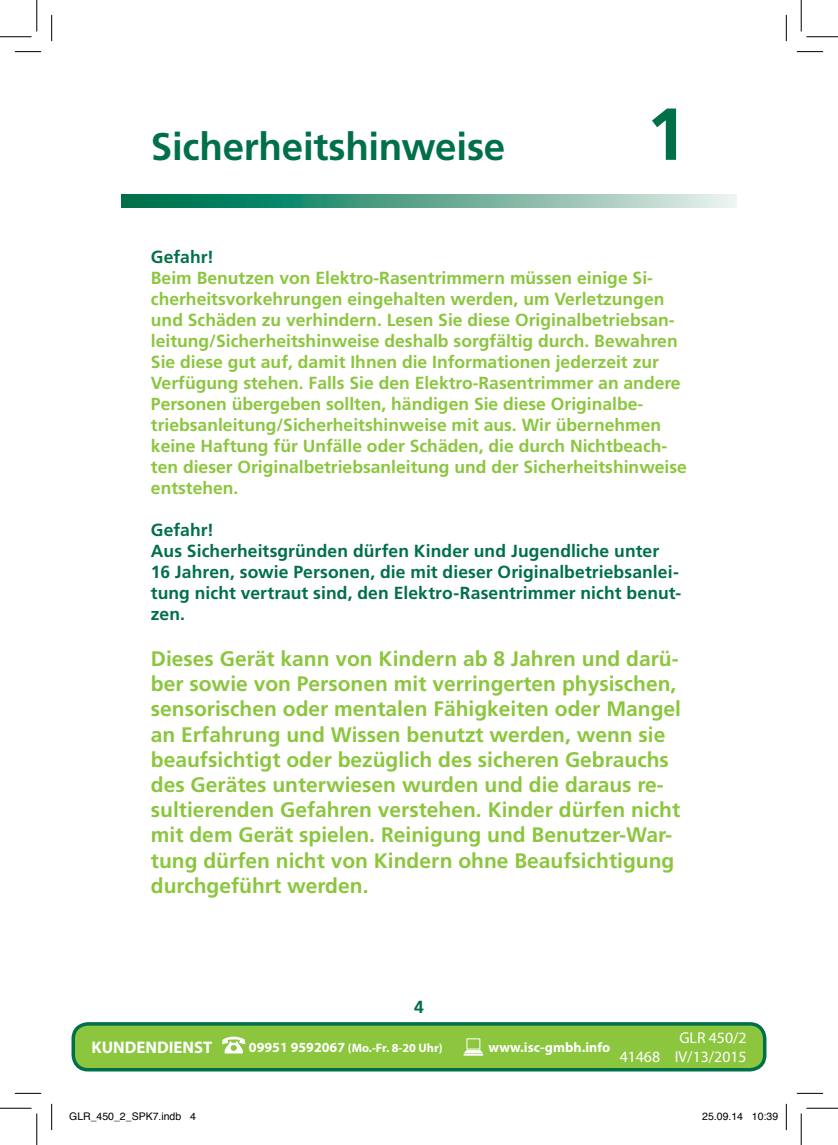
<style>
.page{position:relative;width:838px;height:1145px;background:#fff}
.page>*{position:absolute;margin:0;border:0;box-sizing:border-box;transform-origin:0 0}
.t1{font:700 73.5px "Frutiger";color:#007049}
.t2{font:700 38.5px "Frutiger";letter-spacing:-.005em;color:#007049}
.t3{font:700 21px/25.2px "Frutiger";color:#8bc63e}
.t4{font:700 17.5px/21px "Frutiger";color:#8bc63e}
.t5{font:700 17.5px/21px "Frutiger";letter-spacing:.005em;color:#007049}
.t6{font:700 16.8px "Myriad Pro";color:#fff}
.t7{font:15.75px/18.9px "Myriad Pro";color:#fff;text-align:right}
.t8{font:700 14px "Myriad Pro";color:#fff}
.t9{font:700 12.25px "Myriad Pro";color:#fff}
.t10{font:10.5px "Helvetica";color:#000}
.s1{font-size:14px}
</style>
<div class="page">
<svg style="left:121px;top:195px;width:615px;height:13px"></svg>
<div style="left:73px;top:1024px;width:691px;height:46px;background:#8bc63e;border-radius:15px"></div>
<div style="left:71px;top:1022px;width:695px;height:50px;border:4px solid #007049;border-radius:15px"></div>
<svg style="left:463px;top:1038px;width:20px;height:18px"></svg>
<svg style="left:222px;top:1037px;width:23px;height:16px"></svg>
<svg style="left:15px;top:51px;width:26px;height:1px"></svg>
<svg style="left:796px;top:51px;width:27px;height:1px"></svg>
<svg style="left:15px;top:1093px;width:26px;height:1px"></svg>
<svg style="left:796px;top:1093px;width:27px;height:1px"></svg>
<svg style="left:51px;top:15px;width:1px;height:26px"></svg>
<svg style="left:51px;top:1104px;width:1px;height:26px"></svg>
<svg style="left:786px;top:15px;width:1px;height:26px"></svg>
<svg style="left:786px;top:1104px;width:1px;height:26px"></svg>
<hr style="left:0;top:36px;width:32px;height:1px;background:#000">
<hr style="left:806px;top:36px;width:31px;height:1px;background:#000">
<hr style="left:0;top:1108px;width:32px;height:1px;background:#000">
<hr style="left:806px;top:1108px;width:31px;height:1px;background:#000">
<hr style="left:36px;top:0;width:1px;height:31px;background:#000">
<hr style="left:36px;top:1113px;width:1px;height:32px;background:#000">
<hr style="left:800px;top:0;width:1px;height:31px;background:#000">
<hr style="left:800px;top:1113px;width:1px;height:32px;background:#000">
<h2 class="t2" style="left:151px;top:124px;width:356px">Sicherheitshinweise</h2>
<h1 class="t1" style="left:646px;top:91px;width:42px">1</h1>
<p class="t5" style="left:151px;top:246px;width:65px">Gefahr!</p>
<p class="t4" style="left:151px;top:267px;width:537px">Beim Benutzen von Elektro-Rasentrimmern müssen einige Si&shy;cherheitsvorkehrungen eingehalten werden, um Verletzungen und Schäden zu verhindern. Lesen Sie diese Originalbetriebsan&shy;leitung/Sicherheitshinweise deshalb sorgfältig durch. Bewahren Sie diese gut auf, damit Ihnen die Informationen jederzeit zur Verfügung stehen. Falls Sie den Elektro-Rasentrimmer an andere Personen übergeben sollten, händigen Sie diese Originalbe&shy;triebsanleitung/Sicherheitshinweise mit aus. Wir übernehmen keine Haftung für Unfälle oder Schäden, die durch Nichtbeach&shy;ten dieser Originalbetriebsanleitung und der Sicherheitshinweise entstehen.</p>
<p class="t5" style="left:151px;top:519px;width:531px">Gefahr!<br>Aus Sicherheitsgründen dürfen Kinder und Jugendliche unter 16 Jahren, sowie Personen, die mit dieser Originalbetriebsanlei&shy;tung nicht vertraut sind, den Elektro-Rasentrimmer nicht benut&shy;zen.</p>
<p class="t3" style="left:151px;top:646px;width:531px">Dieses Gerät kann von Kindern ab 8 Jahren und darü&shy;ber sowie von Personen mit verringerten physischen, sensorischen oder mentalen Fähigkeiten oder Mangel an Erfahrung und Wissen benutzt werden, wenn sie beaufsichtigt oder bezüglich des sicheren Gebrauchs des Gerätes unterwiesen wurden und die daraus re&shy;sultierenden Gefahren verstehen. Kinder dürfen nicht mit dem Gerät spielen. Reinigung und Benutzer-War&shy;tung dürfen nicht von Kindern ohne Beaufsichtigung durchgeführt werden.</p>
<p class="t5" style="left:414px;top:996px;width:11px">4</p>
<p class="t6" style="left:91px;top:1036px;width:122px">KUNDENDIENST</p>
<p class="t9" style="left:249px;top:1040px;width:195px"><span class="s1">09951 9592067</span> (Mo.-Fr. 8-20 Uhr)</p>
<p class="t8" style="left:488px;top:1038px;width:123px">www.isc-gmbh.info</p>
<p class="t7" style="left:619px;top:1028px;width:128px">GLR 450/2<br>41468 IV/13/2015</p>
<p class="t10" style="left:69px;top:1108px;width:128px">GLR_450_2_SPK7.indb 4</p>
<p class="t10" style="left:702px;top:1108px;width:77px">25.09.14 10:39</p>
</div>
